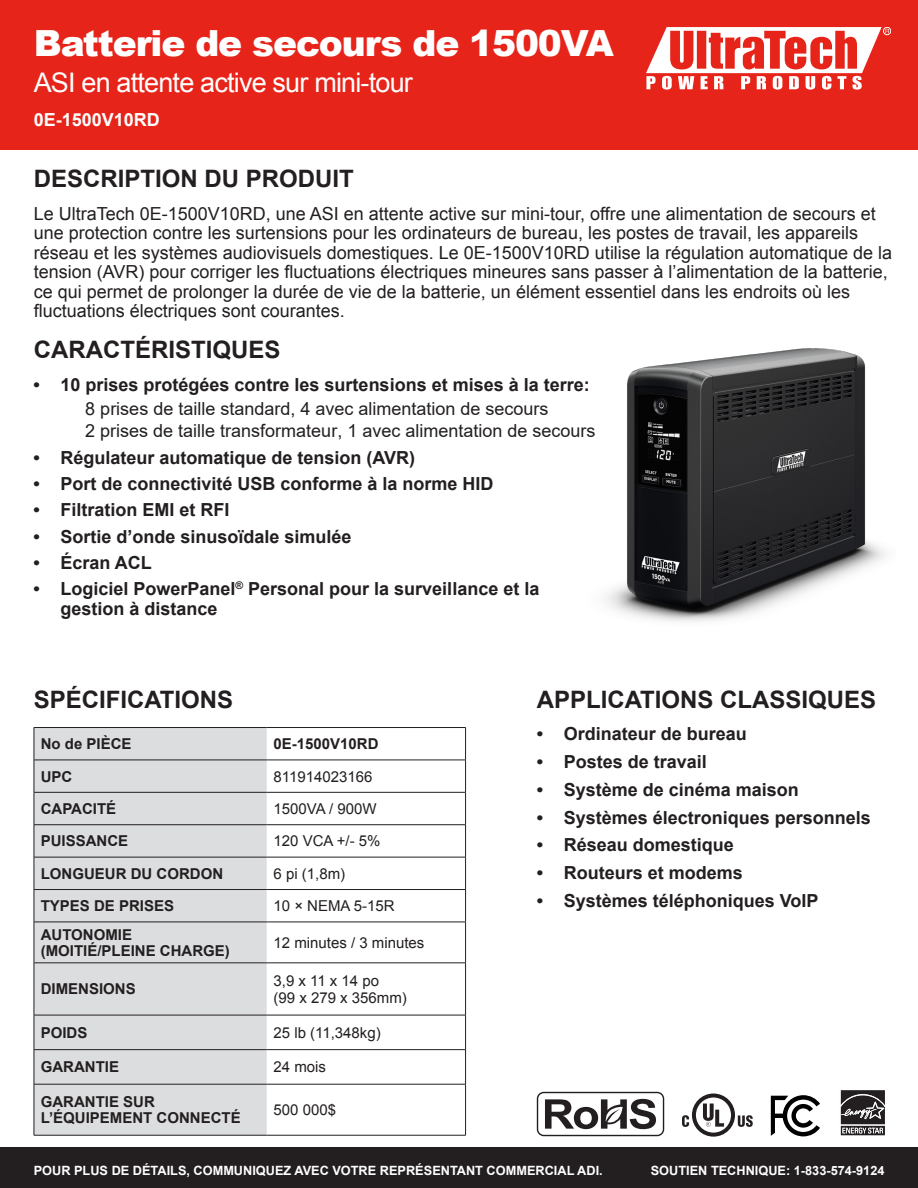
<style>
.page{position:relative;width:918px;height:1188px;background:#fff}
.page>*{position:absolute;margin:0;border:0;box-sizing:border-box;transform-origin:0 0}
.t1{font:900 36px "Arial";letter-spacing:-.03em;color:#fff}
.t2{font:27px "Arial";letter-spacing:-.03em;color:#fff}
.t3{font:700 24px "Arial";color:#231f20}
.t4{font:18px/19.5px "Arial";color:#231f20}
.t5{font:700 18px/24px "Arial";color:#231f20;text-align:center}
.t6{font:700 18px "Arial";color:#fff}
.t7{font:700 15px/16.5px "Arial";color:#231f20}
.t8{font:15px "Arial";color:#231f20}
.t9{font:700 12.75px "Arial";color:#fff}
.s1{font-weight:400}
</style>
<div class="page">
<div style="left:0;top:0;width:918px;height:149px;background:#e72419"></div>
<svg style="left:646px;top:27px;width:243px;height:63px"></svg>
<div style="left:883px;top:27px;width:8px;height:8px;border:1px solid #fff;border-radius:50%"></div>
<div style="left:35px;top:728px;width:232px;height:407px;background:#dcdddf"></div>
<hr style="left:34px;top:727px;width:233px;height:1px;background:#231f20">
<hr style="left:34px;top:728px;width:1px;height:32px;background:#231f20">
<hr style="left:267px;top:727px;width:199px;height:1px;background:#231f20">
<hr style="left:465px;top:728px;width:1px;height:32px;background:#231f20">
<hr style="left:34px;top:760px;width:233px;height:1px;background:#231f20">
<hr style="left:34px;top:760px;width:1px;height:32px;background:#231f20">
<hr style="left:267px;top:760px;width:199px;height:1px;background:#231f20">
<hr style="left:465px;top:760px;width:1px;height:32px;background:#231f20">
<hr style="left:34px;top:792px;width:233px;height:1px;background:#231f20">
<hr style="left:34px;top:793px;width:1px;height:32px;background:#231f20">
<hr style="left:267px;top:792px;width:199px;height:1px;background:#231f20">
<hr style="left:465px;top:793px;width:1px;height:32px;background:#231f20">
<hr style="left:34px;top:824px;width:233px;height:1px;background:#231f20">
<hr style="left:34px;top:825px;width:1px;height:32px;background:#231f20">
<hr style="left:267px;top:824px;width:199px;height:1px;background:#231f20">
<hr style="left:465px;top:825px;width:1px;height:32px;background:#231f20">
<hr style="left:34px;top:857px;width:233px;height:1px;background:#231f20">
<hr style="left:34px;top:857px;width:1px;height:32px;background:#231f20">
<hr style="left:267px;top:857px;width:199px;height:1px;background:#231f20">
<hr style="left:465px;top:857px;width:1px;height:32px;background:#231f20">
<hr style="left:34px;top:889px;width:233px;height:1px;background:#231f20">
<hr style="left:34px;top:890px;width:1px;height:32px;background:#231f20">
<hr style="left:267px;top:889px;width:199px;height:1px;background:#231f20">
<hr style="left:465px;top:890px;width:1px;height:32px;background:#231f20">
<hr style="left:34px;top:922px;width:233px;height:1px;background:#231f20">
<hr style="left:34px;top:922px;width:1px;height:41px;background:#231f20">
<hr style="left:267px;top:922px;width:199px;height:1px;background:#231f20">
<hr style="left:465px;top:922px;width:1px;height:41px;background:#231f20">
<hr style="left:34px;top:963px;width:233px;height:1px;background:#231f20">
<hr style="left:34px;top:963px;width:1px;height:52px;background:#231f20">
<hr style="left:267px;top:963px;width:199px;height:1px;background:#231f20">
<hr style="left:465px;top:963px;width:1px;height:52px;background:#231f20">
<hr style="left:34px;top:1015px;width:233px;height:1px;background:#231f20">
<hr style="left:34px;top:1015px;width:1px;height:34px;background:#231f20">
<hr style="left:267px;top:1015px;width:199px;height:1px;background:#231f20">
<hr style="left:465px;top:1015px;width:1px;height:34px;background:#231f20">
<hr style="left:34px;top:1049px;width:233px;height:1px;background:#231f20">
<hr style="left:34px;top:1050px;width:1px;height:34px;background:#231f20">
<hr style="left:267px;top:1049px;width:199px;height:1px;background:#231f20">
<hr style="left:465px;top:1050px;width:1px;height:34px;background:#231f20">
<hr style="left:34px;top:1084px;width:233px;height:1px;background:#231f20">
<hr style="left:34px;top:1084px;width:1px;height:51px;background:#231f20">
<hr style="left:267px;top:1084px;width:199px;height:1px;background:#231f20">
<hr style="left:465px;top:1084px;width:1px;height:51px;background:#231f20">
<hr style="left:34px;top:1135px;width:233px;height:1px;background:#231f20">
<hr style="left:267px;top:1135px;width:199px;height:1px;background:#231f20">
<svg style="left:682px;top:1094px;width:71px;height:43px"></svg>
<svg style="left:771px;top:1095px;width:49px;height:41px"></svg>
<svg style="left:840px;top:1090px;width:45px;height:46px;background:#5a5758"></svg>
<div style="left:537px;top:1092px;width:127px;height:44px;border:1px solid #231f20;border-radius:6px"></div>
<svg style="left:545px;top:1099px;width:111px;height:30px"></svg>
<div style="left:0;top:1148px;width:918px;height:40px;background:#231f20"></div>
<img style="left:606px;top:348px;width:280px;height:274px">
<p class="t1" style="left:34px;top:17px;width:582px">Batterie de secours de 1500VA</p>
<p class="t2" style="left:34px;top:65px;width:381px">ASI en attente active sur mini-tour</p>
<p class="t6" style="left:34px;top:108px;width:128px">0E-1500V10RD</p>
<p class="t3" style="left:34px;top:163px;width:322px">DESCRIPTION DU PRODUIT</p>
<p class="t4" style="left:34px;top:204px;width:860px">Le UltraTech 0E-1500V10RD, une ASI en attente active sur mini-tour, offre une alimentation de secours et une protection contre les surtensions pour les ordinateurs de bureau, les postes de travail, les appareils réseau et les systèmes audiovisuels domestiques. Le 0E-1500V10RD utilise la régulation automatique de la tension (AVR) pour corriger les fluctuations électriques mineures sans passer à l’alimentation de la batterie, ce qui permet de prolonger la durée de vie de la batterie, un élément essentiel dans les endroits où les fluctuations électriques sont courantes.</p>
<p class="t3" style="left:34px;top:334px;width:248px">CARACTÉRISTIQUES</p>
<p class="t5" style="left:34px;top:373px;width:558px">• 10 prises protégées contre les surtensions et mises à la terre:<br><span class="s1">8 prises de taille standard, 4 avec alimentation de secours</span></p>
<p class="t4" style="left:85px;top:420px;width:512px">2 prises de taille transformateur, 1 avec alimentation de secours</p>
<p class="t5" style="left:33px;top:446px;width:383px">• Régulateur automatique de tension (AVR)</p>
<p class="t5" style="left:33px;top:472px;width:462px">• Port de connectivité USB conforme à la norme HID</p>
<p class="t5" style="left:33px;top:499px;width:198px">• Filtration EMI et RFI</p>
<p class="t5" style="left:33px;top:525px;width:320px">• Sortie d’onde sinusoïdale simulée</p>
<p class="t5" style="left:33px;top:551px;width:120px">• Écran ACL</p>
<p class="t5" style="left:60px;top:580px;width:480px;line-height:19.5px;text-align:left;text-indent:-27px">• Logiciel PowerPanel<sup>®</sup> Personal pour la surveillance et la gestion à distance</p>
<p class="t3" style="left:34px;top:684px;width:201px">SPÉCIFICATIONS</p>
<p class="t3" style="left:537px;top:684px;width:341px">APPLICATIONS CLASSIQUES</p>
<p class="t7" style="left:41px;top:736px;width:92px">No de PIÈCE</p>
<p class="t7" style="left:274px;top:736px;width:107px">0E-1500V10RD</p>
<p class="t7" style="left:41px;top:769px;width:33px">UPC</p>
<p class="t8" style="left:274px;top:766px;width:100px">811914023166</p>
<p class="t7" style="left:41px;top:801px;width:77px">CAPACITÉ</p>
<p class="t8" style="left:274px;top:799px;width:105px">1500VA / 900W</p>
<p class="t7" style="left:41px;top:833px;width:89px">PUISSANCE</p>
<p class="t8" style="left:274px;top:831px;width:109px">120 VCA +/- 5%</p>
<p class="t7" style="left:41px;top:866px;width:184px">LONGUEUR DU CORDON</p>
<p class="t8" style="left:274px;top:864px;width:73px">6 pi (1,8m)</p>
<p class="t7" style="left:41px;top:898px;width:135px">TYPES DE PRISES</p>
<p class="t8" style="left:274px;top:896px;width:123px">10 × NEMA 5-15R</p>
<p class="t7" style="left:41px;top:927px;width:191px">AUTONOMIE (MOITIÉ/PLEINE CHARGE)</p>
<p class="t8" style="left:274px;top:933px;width:152px">12 minutes / 3 minutes</p>
<p class="t7" style="left:41px;top:981px;width:97px">DIMENSIONS</p>
<p class="t8" style="left:274px;top:971px;width:107px">3,9 x 11 x 14 po</p>
<p class="t8" style="left:274px;top:988px;width:135px">(99 x 279 x 356mm)</p>
<p class="t7" style="left:41px;top:1025px;width:48px">POIDS</p>
<p class="t8" style="left:274px;top:1023px;width:109px">25 lb (11,348kg)</p>
<p class="t7" style="left:41px;top:1059px;width:80px">GARANTIE</p>
<p class="t8" style="left:274px;top:1057px;width:54px">24 mois</p>
<p class="t7" style="left:41px;top:1094px;width:202px">GARANTIE SUR<br>L’ÉQUIPEMENT CONNECTÉ</p>
<p class="t8" style="left:274px;top:1100px;width:64px">500 000$</p>
<p class="t5" style="left:537px;top:723px;width:212px">• Ordinateur de bureau</p>
<p class="t5" style="left:537px;top:750px;width:172px">• Postes de travail</p>
<p class="t5" style="left:537px;top:778px;width:264px">• Système de cinéma maison</p>
<p class="t5" style="left:537px;top:806px;width:336px">• Systèmes électroniques personnels</p>
<p class="t5" style="left:537px;top:834px;width:199px">• Réseau domestique</p>
<p class="t5" style="left:537px;top:861px;width:208px">• Routeurs et modems</p>
<p class="t5" style="left:537px;top:889px;width:283px">• Systèmes téléphoniques VoIP</p>
<p class="t9" style="left:34px;top:1162px;width:571px">POUR PLUS DE DÉTAILS, COMMUNIQUEZ AVEC VOTRE REPRÉSENTANT COMMERCIAL ADI.</p>
<p class="t9" style="left:651px;top:1162px;width:235px">SOUTIEN TECHNIQUE: 1-833-574-9124</p>
</div>
